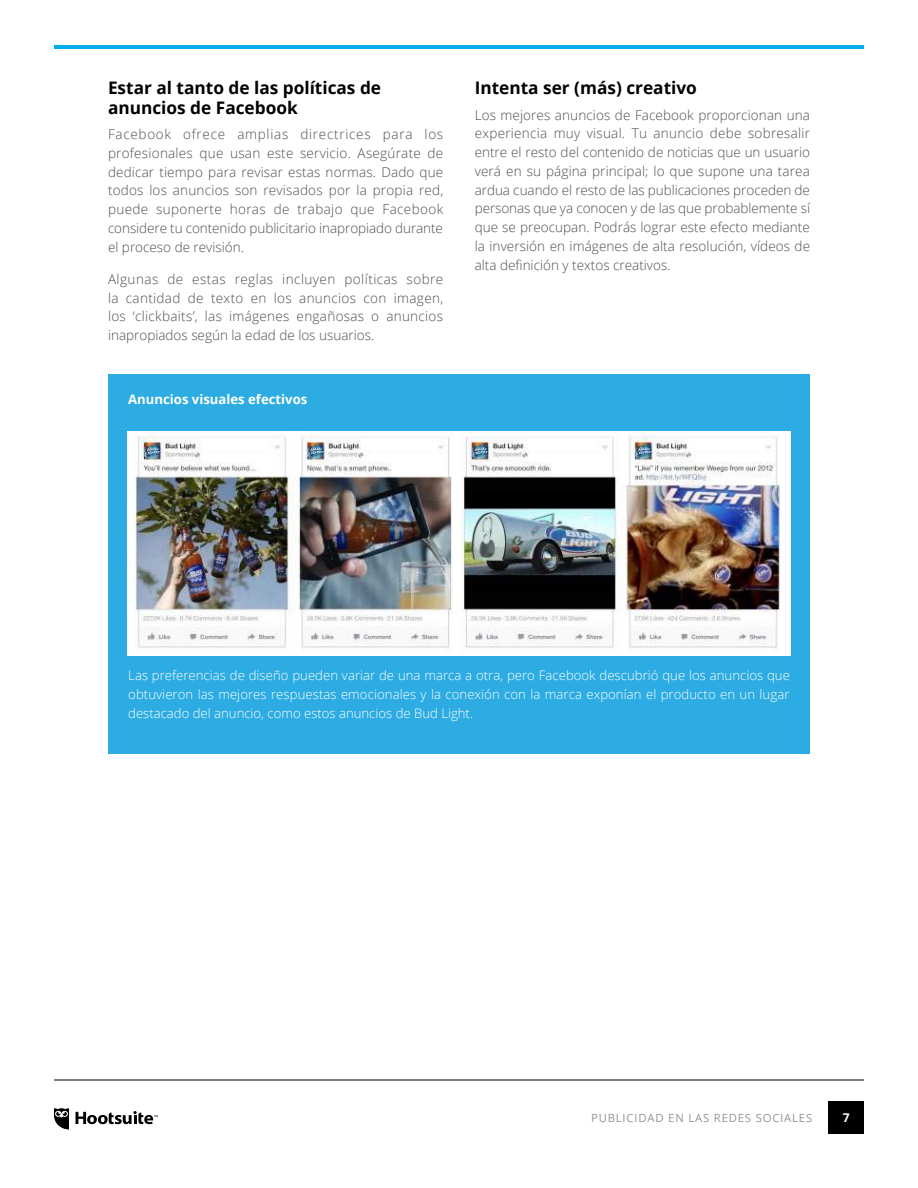
<style>
.page{position:relative;width:918px;height:1188px;background:#fff}
.page>*{position:absolute;margin:0;border:0;box-sizing:border-box;transform-origin:0 0}
.t1{font:700 17.25px/19.5px "Open Sans";color:#000}
.t2{font:300 13.5px/18.8px "Open Sans";color:#4d4d4f;text-align:justify}
.t3{font:300 13.2px/18.8px "Open Sans";color:#fff;text-align:justify}
.t4{font:700 13.2px "Open Sans";color:#fff}
.t5{font:700 12px "Open Sans";color:#fff}
.t6{font:11.25px "Open Sans";letter-spacing:.075em;color:#949494}
</style>
<div class="page">
<div style="left:828px;top:1101px;width:36px;height:33px;background:#000"></div>
<hr style="left:54px;top:1080px;width:810px;height:1px;background:#000">
<hr style="left:54px;top:45px;width:810px;height:4px;background:#00aeef">
<svg style="left:76px;top:1111px;width:82px;height:13px"></svg>
<svg style="left:54px;top:1108px;width:15px;height:22px"></svg>
<div style="left:108px;top:374px;width:702px;height:379px;background:#2cace2"></div>
<img style="left:128px;top:431px;width:662px;height:224px">
<p class="t1" style="left:108px;top:78px;width:275px">Estar al tanto de las políticas de anuncios de Facebook</p>
<p class="t2" style="left:108px;top:125px;width:337px">Facebook ofrece amplias directrices para los profesionales que usan este servicio. Asegúrate de dedicar tiempo para revisar estas normas. Dado que todos los anuncios son revisados por la propia red, puede suponerte horas de trabajo que Facebook considere tu contenido publicitario inapropiado durante el proceso de revisión.</p>
<p class="t2" style="left:108px;top:269px;width:337px">Algunas de estas reglas incluyen políticas sobre la cantidad de texto en los anuncios con imagen, los ‘clickbaits’, las imágenes engañosas o anuncios inapropiados según la edad de los usuarios.</p>
<p class="t4" style="left:128px;top:390px;width:181px">Anuncios visuales efectivos</p>
<p class="t1" style="left:475px;top:78px;width:224px">Intenta ser (más) creativo</p>
<p class="t2" style="left:475px;top:105px;width:337px">Los mejores anuncios de Facebook proporcionan una experiencia muy visual. Tu anuncio debe sobresalir entre el resto del contenido de noticias que un usuario verá en su página principal; lo que supone una tarea ardua cuando el resto de las publicaciones proceden de personas que ya conocen y de las que probablemente sí que se preocupan. Podrás lograr este efecto mediante la inversión en imágenes de alta resolución, vídeos de alta definición y textos creativos.</p>
<p class="t3" style="left:128px;top:666px;width:663px">Las preferencias de diseño pueden variar de una marca a otra, pero Facebook descubrió que los anuncios que obtuvieron las mejores respuestas emocionales y la conexión con la marca exponían el producto en un lugar destacado del anuncio, como estos anuncios de Bud Light.</p>
<p class="t6" style="left:591px;top:1110px;width:223px">PUBLICIDAD EN LAS REDES SOCIALES</p>
<p class="t5" style="left:843px;top:1109px;width:8px">7</p>
</div>
